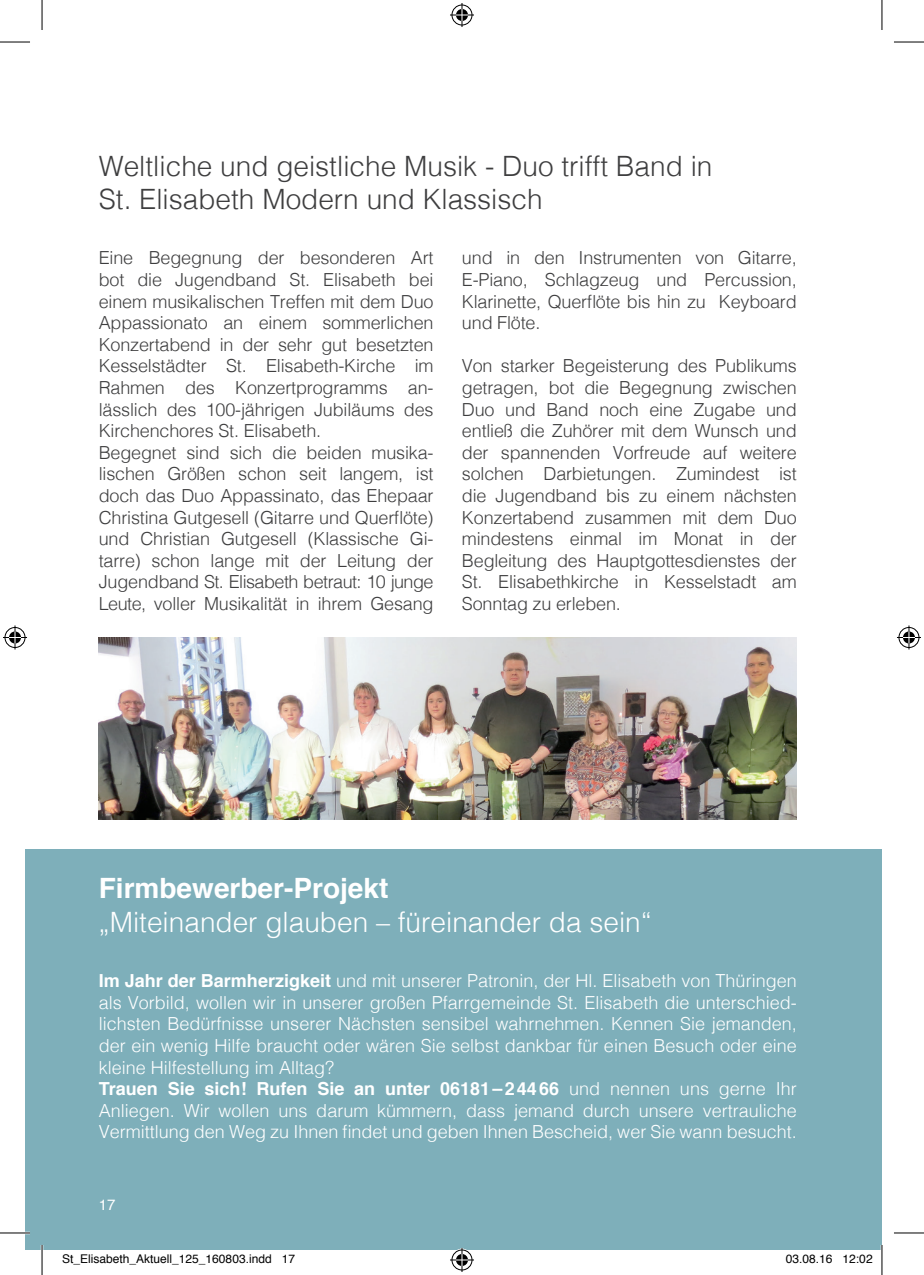
<style>
.page{position:relative;width:924px;height:1275px;background:#fff}
.page>*{position:absolute;margin:0;border:0;box-sizing:border-box;transform-origin:0 0}
.t1{font:300 28px/33.6px "Helvetica";color:#3e3e3f}
.t2{font:300 28px "Helvetica";color:#fff}
.t3{font:700 28px "Helvetica";color:#fff}
.t4{font:300 18px/21.6px "Helvetica";letter-spacing:-.01em;color:#3e3e3f;text-align:justify}
.t5{font:300 18px/21.6px "Helvetica";color:#fff}
.t6{font:15px "Helvetica";color:#fff}
.t7{font:12px "Helvetica";color:#000}
.s1{font-weight:700}
</style>
<div class="page">
<div style="left:25px;top:849px;width:856px;height:401px;background:#7eafba"></div>
<img style="left:99px;top:637px;width:697px;height:183px">
<hr style="left:0;top:1231px;width:30px;height:3px;background:#fff">
<hr style="left:41px;top:1245px;width:2px;height:30px;background:#fff">
<hr style="left:880px;top:1245px;width:2px;height:30px;background:#fff">
<hr style="left:0;top:42px;width:30px;height:1px;background:#000">
<hr style="left:893px;top:42px;width:30px;height:1px;background:#000">
<hr style="left:0;top:1232px;width:30px;height:1px;background:#000">
<hr style="left:893px;top:1232px;width:30px;height:1px;background:#000">
<hr style="left:42px;top:0;width:1px;height:30px;background:#000">
<hr style="left:42px;top:1245px;width:1px;height:30px;background:#000">
<hr style="left:881px;top:0;width:1px;height:30px;background:#000">
<hr style="left:881px;top:1245px;width:1px;height:30px;background:#000">
<svg style="left:450px;top:3px;width:24px;height:24px"></svg>
<svg style="left:450px;top:1248px;width:24px;height:24px"></svg>
<svg style="left:3px;top:625px;width:24px;height:24px"></svg>
<svg style="left:897px;top:625px;width:23px;height:24px"></svg>
<h1 class="t1" style="left:99px;top:147px;width:615px">Weltliche und geistliche Musik - Duo trifft Band in<br>St. Elisabeth Modern und Klassisch</h1>
<p class="t4" style="left:99px;top:246px;width:336px;text-align:left">Eine Begegnung der besonderen Art bot die Jugendband St. Elisabeth bei einem musikalischen Treffen mit dem Duo Appassionato an einem sommerlichen Konzertabend in der sehr gut besetzten Kesselstädter St. Elisabeth-Kirche im Rahmen des Konzertprogramms an&shy;lässlich des 100-jährigen Jubiläums des Kirchenchores St. Elisabeth.<br>Begegnet sind sich die beiden musika&shy;lischen Größen schon seit langem, ist doch das Duo Appassinato, das Ehepaar Christina Gutgesell (Gitarre und Querflöte) und Christian Gutgesell (Klassische Gi&shy;tarre) schon lange mit der Leitung der Jugendband St. Elisabeth betraut: 10 junge Leute, voller Musikalität in ihrem Gesang</p>
<p class="t4" style="left:462px;top:246px;width:336px">und in den Instrumenten von Gitarre, E-Piano, Schlagzeug und Percussion, Klarinette, Querflöte bis hin zu Keyboard und Flöte.</p>
<p class="t4" style="left:462px;top:354px;width:336px">Von starker Begeisterung des Publikums getragen, bot die Begegnung zwischen Duo und Band noch eine Zugabe und entließ die Zuhörer mit dem Wunsch und der spannenden Vorfreude auf weitere solchen Darbietungen. Zumindest ist die Jugendband bis zu einem nächsten Konzertabend zusammen mit dem Duo mindestens einmal im Monat in der Begleitung des Hauptgottesdienstes der St. Elisabethkirche in Kesselstadt am Sonntag zu erleben.</p>
<h1 class="t3" style="left:99px;top:866px;width:291px">Firmbewerber-Projekt</h1>
<h1 class="t2" style="left:99px;top:898px;width:554px">„Miteinander glauben – füreinander da sein“</h1>
<p class="t5" style="left:99px;top:968px;width:699px"><span class="s1">Im Jahr der Barmherzigkeit</span> und mit unserer Patronin, der Hl. Elisabeth von Thüringen als Vorbild, wollen wir in unserer großen Pfarrgemeinde St. Elisabeth die unterschied&shy;lichsten Bedürfnisse unserer Nächsten sensibel wahrnehmen. Kennen Sie jemanden, der ein wenig Hilfe braucht oder wären Sie selbst dankbar für einen Besuch oder eine kleine Hilfestellung im Alltag?<br><span class="s1">Trauen Sie sich! Rufen Sie an unter 06181–24466</span> und nennen uns gerne Ihr Anliegen. Wir wollen uns darum kümmern, dass jemand durch unsere vertrauliche Vermittlung den Weg zu Ihnen findet und geben Ihnen Bescheid, wer Sie wann besucht.</p>
<p class="t6" style="left:99px;top:1193px;width:18px">17</p>
<p class="t7" style="left:62px;top:1249px;width:234px">St_Elisabeth_Aktuell_125_160803.indd 17</p>
<p class="t7" style="left:785px;top:1249px;width:88px">03.08.16 12:02</p>
</div>
